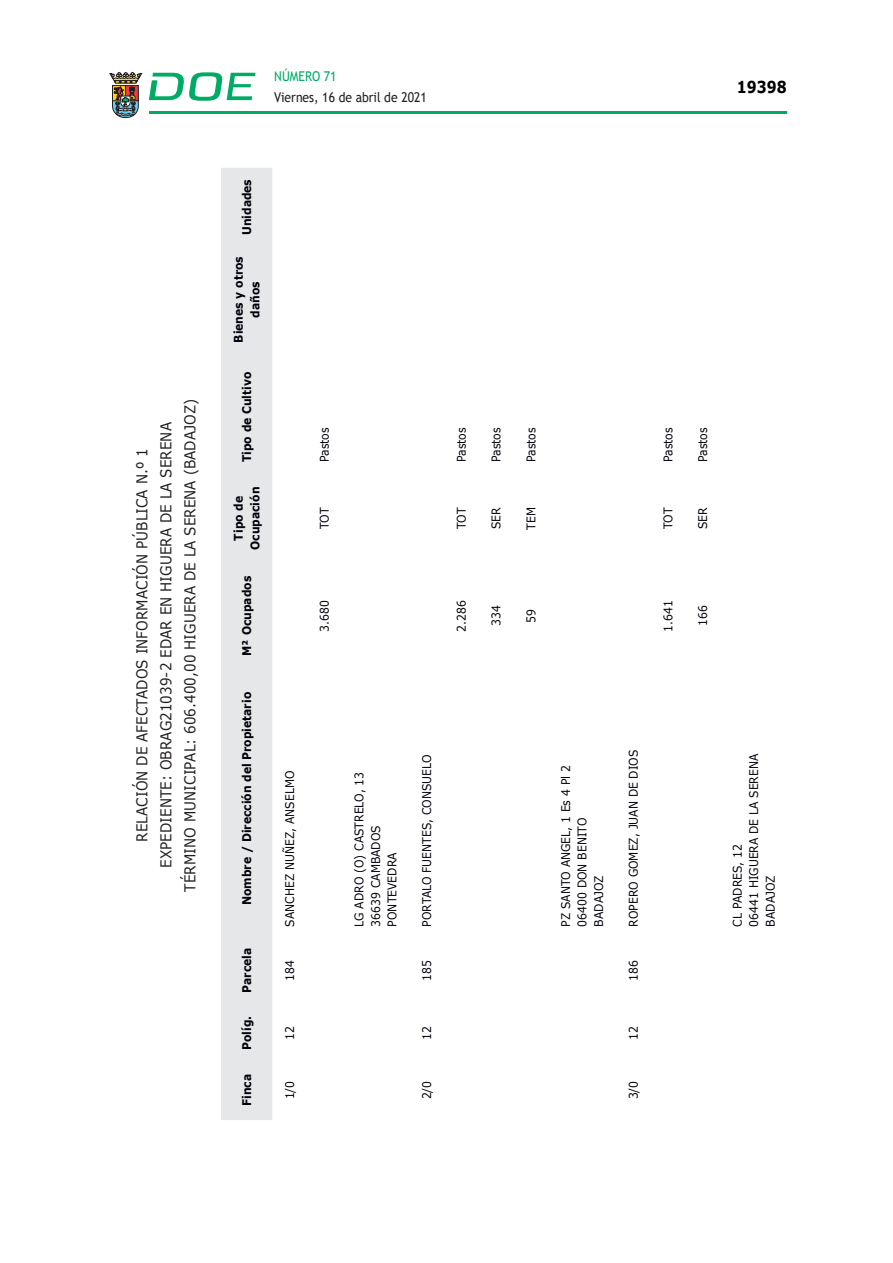
<style>
.page{position:relative;width:893px;height:1263px;background:#fff}
.page>*{position:absolute;margin:0;border:0;box-sizing:border-box;transform-origin:0 0}
.t1{font:700 16.5px "Verdana";color:#000;scale:.85 1}
.CUERPO_DE_TEXTO{font:15px/24px "Verdana";letter-spacing:.005em;color:#231f20;text-align:center;scale:.9 1}
.t2{font:13.5px "Trebuchet MS";color:#231f20;scale:.9 1}
.t3{font:13.5px "Trebuchet MS";color:#00ab67;scale:.9 1}
.t4{font:12px/16.5px "Verdana";color:#00000a;scale:.9 1}
.t5{font:700 12px/16.5px "Verdana";color:#00000a;text-align:center;scale:.9 1}
</style>
<div class="page">
<hr style="left:149px;top:111px;width:638px;height:3px;background:#00ab66">
<svg style="left:109px;top:72px;width:33px;height:46px"></svg>
<svg style="left:149px;top:72px;width:106px;height:29px"></svg>
<div style="left:221px;top:168px;width:51px;height:952px;background:#e6e7e9"></div>
<p class="CUERPO_DE_TEXTO" style="left:130px;top:891px;width:549px;rotate:-90deg">RELACIÓN DE AFECTADOS INFORMACIÓN PÚBLICA N.º 1<br>EXPEDIENTE: OBRAG21039-2 EDAR EN HIGUERA DE LA SERENA<br>TÉRMINO MUNICIPAL: 606.400,00 HIGUERA DE LA SERENA (BADAJOZ)</p>
<p class="t3" style="left:274px;top:67px;width:71px">NÚMERO 71</p>
<p class="t2" style="left:274px;top:88px;width:171px">Viernes, 16 de abril de 2021</p>
<h1 class="t1" style="left:737px;top:75px;width:60px">19398</h1>
<p class="t5" style="left:238px;top:235px;width:64px;rotate:-90deg">Unidades</p>
<p class="t5" style="left:230px;top:343px;width:97px;rotate:-90deg">Bienes y otros daños</p>
<p class="t5" style="left:238px;top:462px;width:102px;rotate:-90deg">Tipo de Cultivo</p>
<p class="t5" style="left:230px;top:550px;width:72px;rotate:-90deg">Tipo de<br>Ocupación</p>
<p class="t5" style="left:238px;top:656px;width:90px;rotate:-90deg">M² Ocupados</p>
<p class="t5" style="left:238px;top:905px;width:238px;rotate:-90deg">Nombre / Dirección del Propietario</p>
<p class="t5" style="left:238px;top:993px;width:51px;rotate:-90deg">Parcela</p>
<p class="t5" style="left:238px;top:1050px;width:39px;rotate:-90deg">Políg.</p>
<p class="t5" style="left:238px;top:1106px;width:37px;rotate:-90deg">Finca</p>
<p class="t4" style="left:281px;top:926px;width:175px;rotate:-90deg">SANCHEZ NUÑEZ, ANSELMO</p>
<p class="t4" style="left:281px;top:981px;width:24px;rotate:-90deg">184</p>
<p class="t4" style="left:281px;top:1040px;width:17px;rotate:-90deg">12</p>
<p class="t4" style="left:281px;top:1099px;width:22px;rotate:-90deg">1/0</p>
<p class="t4" style="left:316px;top:462px;width:40px;rotate:-90deg">Pastos</p>
<p class="t4" style="left:316px;top:529px;width:25px;rotate:-90deg">TOT</p>
<p class="t4" style="left:316px;top:632px;width:36px;rotate:-90deg">3.680</p>
<p class="t4" style="left:351px;top:926px;width:173px;rotate:-90deg">LG ADRO (O) CASTRELO, 13<br>36639 CAMBADOS<br>PONTEVEDRA</p>
<p class="t4" style="left:453px;top:462px;width:40px;rotate:-90deg">Pastos</p>
<p class="t4" style="left:453px;top:529px;width:25px;rotate:-90deg">TOT</p>
<p class="t4" style="left:453px;top:632px;width:36px;rotate:-90deg">2.286</p>
<p class="t4" style="left:418px;top:926px;width:193px;rotate:-90deg">PORTALO FUENTES, CONSUELO</p>
<p class="t4" style="left:418px;top:981px;width:24px;rotate:-90deg">185</p>
<p class="t4" style="left:418px;top:1040px;width:17px;rotate:-90deg">12</p>
<p class="t4" style="left:418px;top:1099px;width:22px;rotate:-90deg">2/0</p>
<p class="t4" style="left:488px;top:462px;width:40px;rotate:-90deg">Pastos</p>
<p class="t4" style="left:488px;top:529px;width:26px;rotate:-90deg">SER</p>
<p class="t4" style="left:488px;top:626px;width:24px;rotate:-90deg">334</p>
<p class="t4" style="left:523px;top:462px;width:40px;rotate:-90deg">Pastos</p>
<p class="t4" style="left:523px;top:530px;width:27px;rotate:-90deg">TEM</p>
<p class="t4" style="left:523px;top:623px;width:17px;rotate:-90deg">59</p>
<p class="t4" style="left:660px;top:462px;width:40px;rotate:-90deg">Pastos</p>
<p class="t4" style="left:660px;top:529px;width:25px;rotate:-90deg">TOT</p>
<p class="t4" style="left:660px;top:632px;width:36px;rotate:-90deg">1.641</p>
<p class="t4" style="left:557px;top:926px;width:181px;rotate:-90deg">PZ SANTO ANGEL, 1 Es 4 Pl 2<br>06400 DON BENITO<br>BADAJOZ</p>
<p class="t4" style="left:625px;top:926px;width:198px;rotate:-90deg">ROPERO GOMEZ, JUAN DE DIOS</p>
<p class="t4" style="left:625px;top:981px;width:24px;rotate:-90deg">186</p>
<p class="t4" style="left:625px;top:1040px;width:17px;rotate:-90deg">12</p>
<p class="t4" style="left:625px;top:1099px;width:22px;rotate:-90deg">3/0</p>
<p class="t4" style="left:694px;top:462px;width:40px;rotate:-90deg">Pastos</p>
<p class="t4" style="left:694px;top:529px;width:26px;rotate:-90deg">SER</p>
<p class="t4" style="left:694px;top:626px;width:24px;rotate:-90deg">166</p>
<p class="t4" style="left:729px;top:926px;width:193px;rotate:-90deg">CL PADRES, 12<br>06441 HIGUERA DE LA SERENA<br>BADAJOZ</p>
</div>
